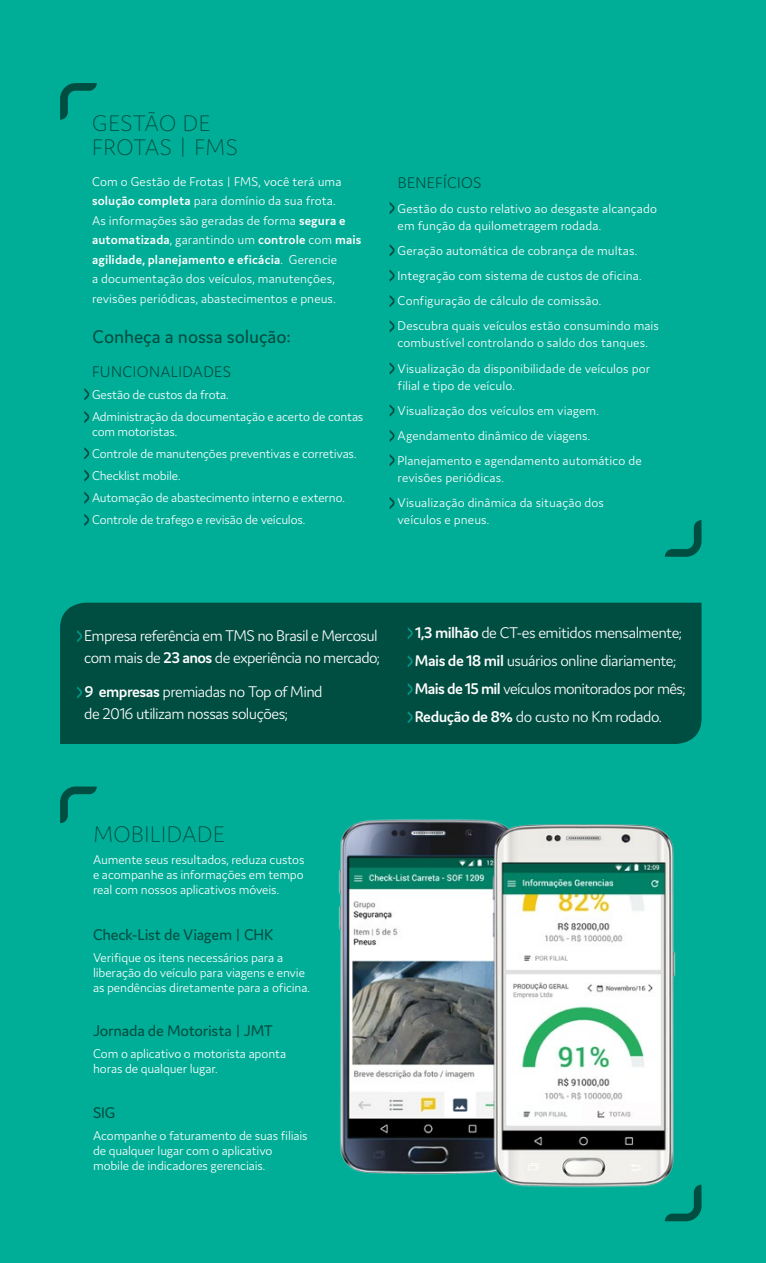
<style>
.page{position:relative;width:766px;height:1263px;background:#fff}
.page>*{position:absolute;margin:0;border:0;box-sizing:border-box;transform-origin:0 0}
.t1{font:200 24px/24px "Domus";letter-spacing:.02em;color:#004e42}
.t2{font:19.5px "Domus";letter-spacing:-.005em;color:#004e42}
.t3{font:300 16.5px/28px "Domus";letter-spacing:-.035em;color:#fff}
.t4{font:16.5px "Domus";letter-spacing:-.015em;color:#004e42}
.t5{font:300 16.5px "Domus";letter-spacing:.02em;color:#004e42}
.t6{font:300 13.5px/25px "Domus";color:#fff}
.s1{font-weight:600}
</style>
<div class="page">
<img style="left:0;top:0;width:1px;height:337px">
<div style="left:1px;top:0;width:764px;height:1263px;background:#00ae98"></div>
<div style="left:60px;top:603px;width:641px;height:141px;background:#004e42"></div>
<svg style="left:77px;top:630px;width:5px;height:12px"></svg>
<svg style="left:77px;top:686px;width:5px;height:12px"></svg>
<svg style="left:60px;top:83px;width:37px;height:37px"></svg>
<svg style="left:60px;top:786px;width:37px;height:37px"></svg>
<svg style="left:665px;top:520px;width:36px;height:37px"></svg>
<svg style="left:664px;top:1184px;width:37px;height:37px"></svg>
<svg style="left:407px;top:627px;width:6px;height:12px"></svg>
<svg style="left:407px;top:655px;width:6px;height:12px"></svg>
<svg style="left:407px;top:683px;width:6px;height:12px"></svg>
<svg style="left:407px;top:711px;width:6px;height:12px"></svg>
<img style="left:338px;top:819px;width:341px;height:371px">
<svg style="left:84px;top:388px;width:6px;height:12px"></svg>
<svg style="left:84px;top:411px;width:6px;height:12px"></svg>
<svg style="left:84px;top:447px;width:6px;height:12px"></svg>
<svg style="left:84px;top:469px;width:6px;height:13px"></svg>
<svg style="left:84px;top:492px;width:6px;height:12px"></svg>
<svg style="left:84px;top:514px;width:6px;height:12px"></svg>
<svg style="left:389px;top:202px;width:6px;height:12px"></svg>
<svg style="left:389px;top:244px;width:6px;height:12px"></svg>
<svg style="left:389px;top:270px;width:6px;height:12px"></svg>
<svg style="left:389px;top:295px;width:6px;height:12px"></svg>
<svg style="left:389px;top:320px;width:6px;height:12px"></svg>
<svg style="left:389px;top:362px;width:6px;height:12px"></svg>
<svg style="left:389px;top:404px;width:6px;height:12px"></svg>
<svg style="left:389px;top:430px;width:6px;height:12px"></svg>
<svg style="left:389px;top:454px;width:6px;height:12px"></svg>
<svg style="left:389px;top:497px;width:6px;height:12px"></svg>
<h1 class="t1" style="left:92px;top:111px;width:147px">GESTÃO DE<br>FROTAS | FMS</h1>
<p class="t6" style="left:92px;top:171px;width:271px;line-height:19.5px">Com o Gestão de Frotas | FMS, você terá uma <span class="s1">solução completa</span> para domínio da sua frota.<br>As informações são geradas de forma <span class="s1">segura e automatizada</span>, garantindo um <span class="s1">controle</span> com <span class="s1">mais agilidade, planejamento e eficácia</span>. Gerencie<br>a documentação dos veículos, manutenções, revisões periódicas, abastecimentos e pneus.</p>
<h2 class="t2" style="left:93px;top:326px;width:200px">Conheça a nossa solução:</h2>
<p class="t5" style="left:92px;top:362px;width:140px">FUNCIONALIDADES</p>
<p class="t6" style="left:92px;top:383px;width:273px;line-height:22px">Gestão de custos da frota.<br>Administração da documentação e acerto de contas</p>
<p class="t6" style="left:92px;top:420px;width:266px;line-height:22px">com motoristas.<br>Controle de manutenções preventivas e corretivas.<br>Checklist mobile.<br>Automação de abastecimento interno e externo.<br>Controle de trafego e revisão de veículos.</p>
<p class="t5" style="left:397px;top:173px;width:85px">BENEFÍCIOS</p>
<p class="t6" style="left:397px;top:200px;width:261px;line-height:17.2px">Gestão do custo relativo ao desgaste alcançado em função da quilometragem rodada.</p>
<p class="t6" style="left:397px;top:238px;width:263px">Geração automática de cobrança de multas.<br>Integração com sistema de custos de oficina.<br>Configuração de cálculo de comissão.<br>Descubra quais veículos estão consumindo mais</p>
<p class="t6" style="left:397px;top:330px;width:254px">combustível controlando o saldo dos tanques.<br>Visualização da disponibilidade de veículos por</p>
<p class="t6" style="left:397px;top:373px;width:246px">filial e tipo de veículo.<br>Visualização dos veículos em viagem.<br>Agendamento dinâmico de viagens.<br>Planejamento e agendamento automático de</p>
<p class="t6" style="left:397px;top:465px;width:208px">revisões periódicas.<br>Visualização dinâmica da situação dos</p>
<p class="t6" style="left:397px;top:507px;width:93px">veículos e pneus.</p>
<p class="t3" style="left:84px;top:624px;width:297px;line-height:21.8px">Empresa referência em TMS no Brasil e Mercosul com mais de <span class="s1">23 anos</span> de experiência no mercado;</p>
<p class="t3" style="left:84px;top:681px;width:240px;line-height:21.8px"><span class="s1">9 empresas</span> premiadas no Top of Mind de 2016 utilizam nossas soluções;</p>
<p class="t3" style="left:414px;top:618px;width:272px"><span class="s1">1,3 milhão</span> de CT-es emitidos mensalmente; <span class="s1">Mais de 18 mil</span> usuários online diariamente; <span class="s1">Mais de 15 mil</span> veículos monitorados por mês; <span class="s1">Redução de 8%</span> do custo no Km rodado.</p>
<h1 class="t1" style="left:93px;top:822px;width:133px">MOBILIDADE</h1>
<p class="t6" style="left:93px;top:852px;width:213px;line-height:15px;text-align:justify">Aumente seus resultados, reduza custos e acompanhe as informações em tempo real com nossos aplicativos móveis.</p>
<p class="t4" style="left:93px;top:925px;width:182px">Check-List de Viagem | CHK</p>
<p class="t6" style="left:93px;top:950px;width:218px;line-height:15px">Verifique os itens necessários para a liberação do veículo para viagens e envie as pendências diretamente para a oficina.</p>
<p class="t4" style="left:93px;top:1022px;width:181px">Jornada de Motorista | JMT</p>
<p class="t6" style="left:93px;top:1046px;width:194px;line-height:15px">Com o aplicativo o motorista aponta horas de qualquer lugar.</p>
<p class="t4" style="left:93px;top:1103px;width:24px">SIG</p>
<p class="t6" style="left:93px;top:1128px;width:216px;line-height:15px">Acompanhe o faturamento de suas filiais de qualquer lugar com o aplicativo mobile de indicadores gerenciais.</p>
</div>
